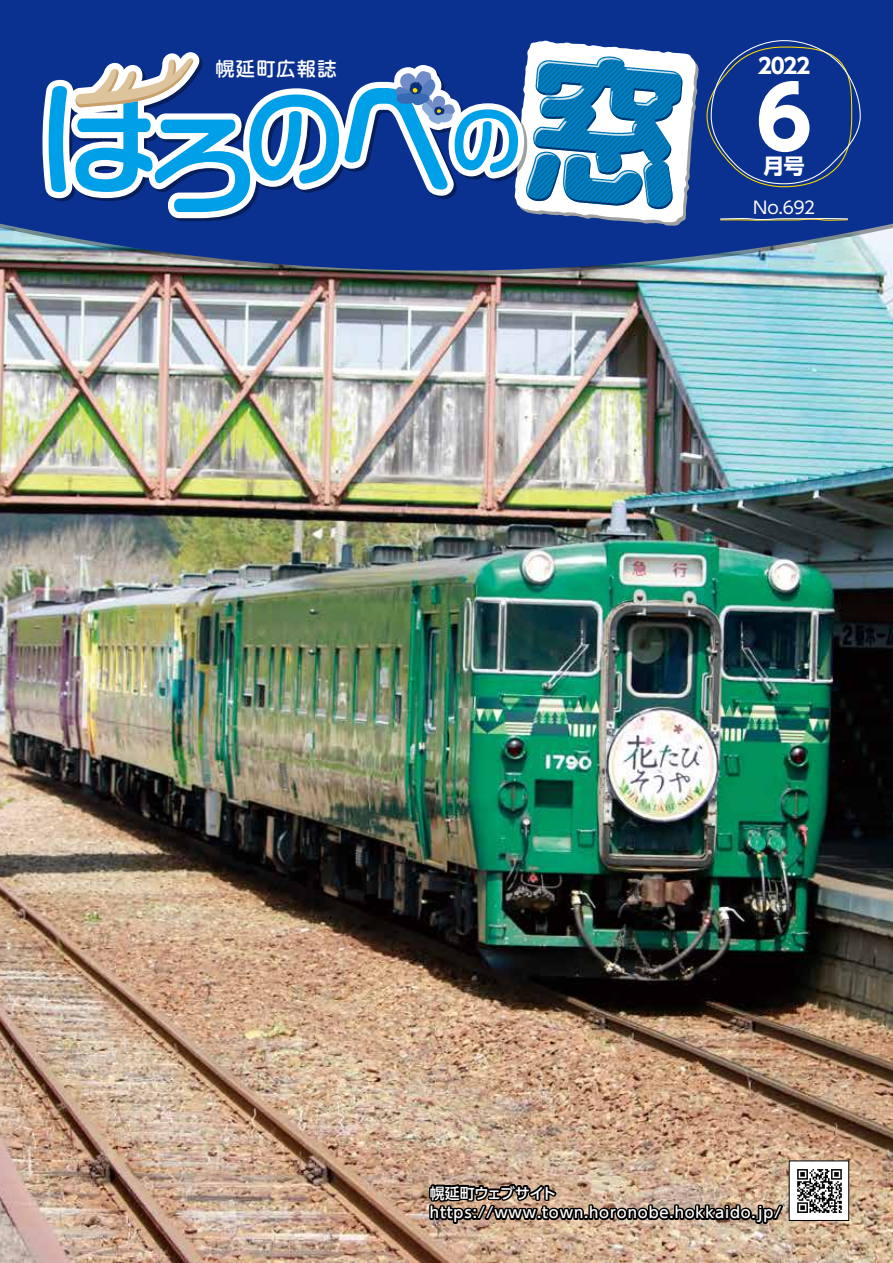
<style>
.page{position:relative;width:893px;height:1263px;background:#fff}
.page>*{position:absolute;margin:0;border:0;box-sizing:border-box;transform-origin:0 0}
.t1{font:700 85.05px "UD Shin Go Pr 6";color:#fff}
.t2{font:700 21.3px "UD Shin Go Pr 6";letter-spacing:-.05em;color:#fff}
.t3{font:500 19.2px "UD Shin M Go Pr 6";letter-spacing:.07em;color:#fff}
.t4{font:16.95px "UD Shin Go Pr 6";color:#fff}
.t5{font:500 14.85px "UD Shin Go Pr 6";letter-spacing:.06em;color:#fff}
.t6{font:500 14.85px "UD Shin Go Pr 6";letter-spacing:-.03em;color:#fff}
</style>
<div class="page">
<img style="left:0;top:275px;width:893px;height:988px">
<svg style="left:0;top:0;width:893px;height:271px;background:#1d4092"></svg>
<svg style="left:427px;top:1181px;width:360px;height:49px;background:#8c7665"></svg>
<img style="left:791px;top:1163px;width:56px;height:56px">
<svg style="left:43px;top:52px;width:302px;height:166px;fill:#0b3190"></svg>
<svg style="left:706px;top:40px;width:155px;height:148px;background:#16398e"></svg>
<svg style="left:49px;top:58px;width:290px;height:154px"></svg>
<svg style="left:345px;top:41px;width:354px;height:185px"></svg>
<svg style="left:719px;top:217px;width:130px;height:4px"></svg>
<p class="t3" style="left:215px;top:52px;width:123px">幌延町広報誌</p>
<h2 class="t2" style="left:758px;top:49px;width:54px">2022</h2>
<h1 class="t1" style="left:756px;top:49px;width:58px">6</h1>
<h2 class="t2" style="left:763px;top:148px;width:43px">月号</h2>
<p class="t4" style="left:753px;top:193px;width:63px">No.692</p>
<p class="t6" style="left:430px;top:1181px;width:128px">幌延町ウェブサイト</p>
<p class="t5" style="left:430px;top:1201px;width:353px">https://www.town.horonobe.hokkaido.jp/</p>
</div>
